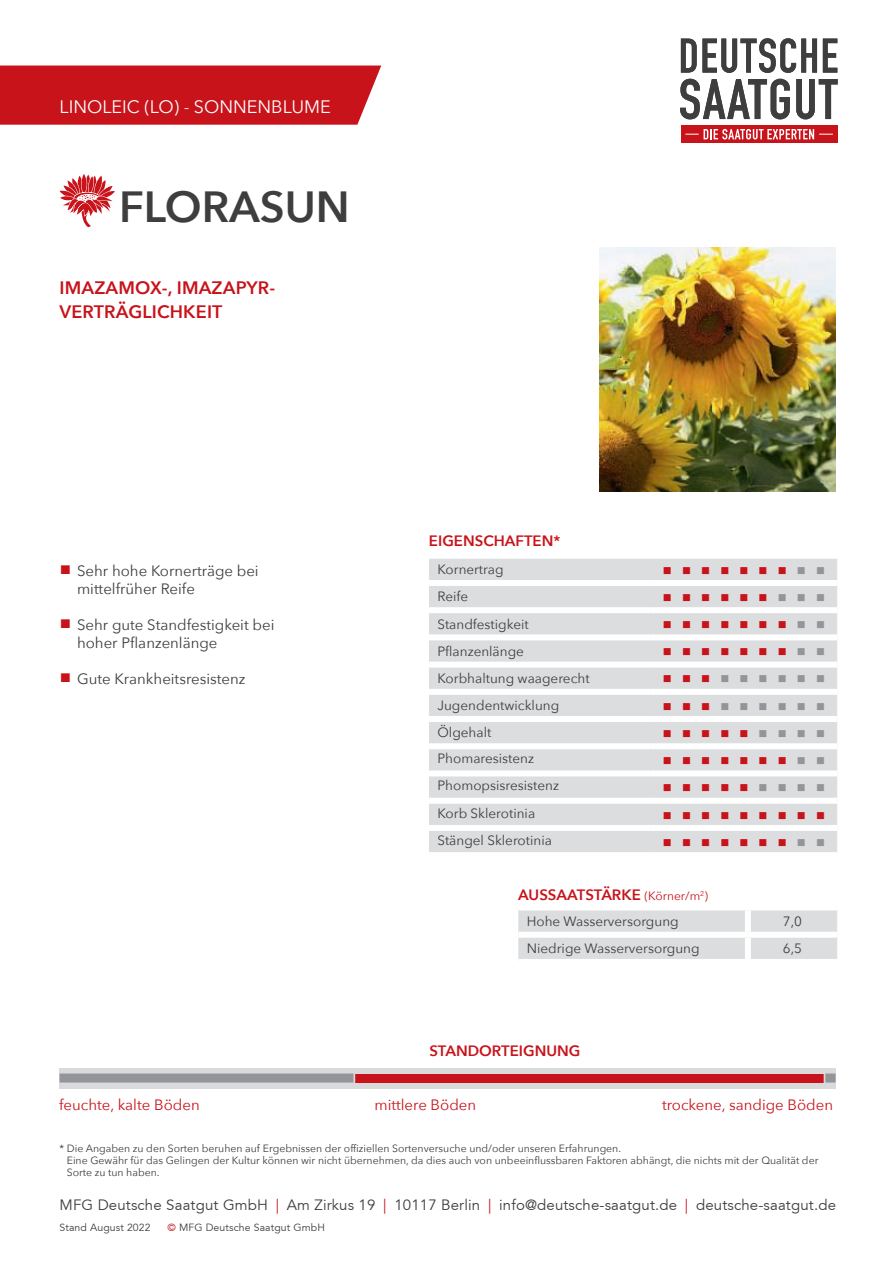
<style>
.page{position:relative;width:893px;height:1263px;background:#fff}
.page>*{position:absolute;margin:0;border:0;box-sizing:border-box;transform-origin:0 0}
.t1{font:600 43.5px "Avenir Next";color:#3e3e3f}
.t2{font:600 18px/24px "Avenir Next";letter-spacing:.01em;color:#c8131b}
.t3{font:18px "Avenir Next";color:#fff}
.t4{font:15px/18px "Avenir Next";color:#3e3e3f}
.t5{font:15px "Avenir";letter-spacing:.01em;color:#3e3e3f}
.t6{font:600 15px "Avenir Next";color:#c8131b}
.t7{font:15px "Avenir Next";color:#c8131b}
.t8{font:13.5px "Avenir Next";color:#3e3e3f}
.t9{font:12px "Wingdings";color:#c8131b}
.t10{font:10.5px/12px "Avenir Next";color:#3e3e3f}
.t11{font:10.5px "Avenir";letter-spacing:.01em;color:#3e3e3f}
.s1{color:#939598}
.s2{font-weight:400;font-size:12px}
.s3{color:#c8131b}
</style>
<div class="page">
<svg style="left:681px;top:38px;width:136px;height:35px"></svg>
<svg style="left:823px;top:39px;width:14px;height:34px"></svg>
<svg style="left:680px;top:79px;width:110px;height:40px"></svg>
<svg style="left:796px;top:79px;width:42px;height:40px"></svg>
<div style="left:681px;top:125px;width:156px;height:18px;background:#c8131b"></div>
<svg style="left:685px;top:129px;width:148px;height:10px"></svg>
<div style="left:0;top:66px;width:381px;height:59px;background:#c8131b"></div>
<svg style="left:59px;top:174px;width:56px;height:53px"></svg>
<div style="left:59px;top:1068px;width:776px;height:20px;background:#d9dadc"></div>
<svg style="left:60px;top:1071px;width:776px;height:14px"></svg>
<div style="left:518px;top:910px;width:319px;height:49px;background:#dcdddf"></div>
<div style="left:518px;top:932px;width:230px;height:6px;background:#fff"></div>
<div style="left:748px;top:932px;width:89px;height:6px;background:#fff"></div>
<div style="left:745px;top:910px;width:6px;height:22px;background:#fff"></div>
<div style="left:745px;top:938px;width:6px;height:21px;background:#fff"></div>
<div style="left:429px;top:559px;width:408px;height:293px;background:#dcdddf"></div>
<div style="left:429px;top:580px;width:221px;height:6px;background:#fff"></div>
<div style="left:650px;top:580px;width:187px;height:6px;background:#fff"></div>
<div style="left:429px;top:607px;width:221px;height:6px;background:#fff"></div>
<div style="left:650px;top:607px;width:187px;height:6px;background:#fff"></div>
<div style="left:429px;top:634px;width:221px;height:6px;background:#fff"></div>
<div style="left:650px;top:634px;width:187px;height:6px;background:#fff"></div>
<div style="left:429px;top:662px;width:221px;height:6px;background:#fff"></div>
<div style="left:650px;top:662px;width:187px;height:6px;background:#fff"></div>
<div style="left:429px;top:689px;width:221px;height:6px;background:#fff"></div>
<div style="left:650px;top:689px;width:187px;height:6px;background:#fff"></div>
<div style="left:429px;top:716px;width:221px;height:6px;background:#fff"></div>
<div style="left:650px;top:716px;width:187px;height:6px;background:#fff"></div>
<div style="left:429px;top:743px;width:221px;height:6px;background:#fff"></div>
<div style="left:650px;top:743px;width:187px;height:6px;background:#fff"></div>
<div style="left:429px;top:770px;width:221px;height:6px;background:#fff"></div>
<div style="left:650px;top:770px;width:187px;height:6px;background:#fff"></div>
<div style="left:429px;top:798px;width:221px;height:6px;background:#fff"></div>
<div style="left:650px;top:798px;width:187px;height:6px;background:#fff"></div>
<div style="left:429px;top:825px;width:221px;height:6px;background:#fff"></div>
<div style="left:650px;top:825px;width:187px;height:6px;background:#fff"></div>
<img style="left:600px;top:247px;width:236px;height:245px">
<h2 class="t3" style="left:60px;top:99px;width:273px">LINOLEIC (LO) - SONNENBLUME</h2>
<h1 class="t1" style="left:119px;top:182px;width:232px">FLORASUN</h1>
<h2 class="t2" style="left:60px;top:274px;width:217px">IMAZAMOX-, IMAZAPYR -<br>VERTRÄGLICHKEIT</h2>
<h3 class="t4" style="left:77px;top:561px;width:183px">Sehr hohe Kornerträge bei mittelfrüher Reife</h3>
<h3 class="t4" style="left:77px;top:615px;width:199px">Sehr gute Standfestigkeit bei hoher Pflanzenlänge</h3>
<h3 class="t4" style="left:77px;top:669px;width:170px">Gute Krankheitsresistenz</h3>
<h3 class="t6" style="left:429px;top:532px;width:133px">EIGENSCHAFTEN*</h3>
<p class="t8" style="left:437px;top:558px;width:68px">Kornertrag</p>
<p class="t9" style="left:663px;top:564px;width:164px">■■■■■■■<span class="s1">■■</span></p>
<p class="t8" style="left:437px;top:585px;width:32px">Reife</p>
<p class="t9" style="left:663px;top:591px;width:164px">■■■■■■<span class="s1">■■■</span></p>
<p class="t8" style="left:437px;top:612px;width:93px">Standfestigkeit</p>
<p class="t9" style="left:663px;top:618px;width:164px">■■■■■■■<span class="s1">■■</span></p>
<p class="t8" style="left:437px;top:640px;width:88px">Pflanzenlänge</p>
<p class="t9" style="left:663px;top:645px;width:164px">■■■■■■■<span class="s1">■■</span></p>
<p class="t8" style="left:437px;top:667px;width:154px">Korbhaltung waagerecht</p>
<p class="t9" style="left:663px;top:673px;width:164px">■■■<span class="s1">■■■■■■</span></p>
<p class="t8" style="left:437px;top:694px;width:123px">Jugendentwicklung</p>
<p class="t9" style="left:663px;top:700px;width:164px">■■■<span class="s1">■■■■■■</span></p>
<p class="t8" style="left:437px;top:721px;width:55px">Ölgehalt</p>
<p class="t9" style="left:663px;top:727px;width:164px">■■■■■<span class="s1">■■■■</span></p>
<p class="t8" style="left:437px;top:747px;width:98px">Phomaresistenz</p>
<p class="t9" style="left:663px;top:754px;width:164px">■■■■■■■<span class="s1">■■</span></p>
<p class="t8" style="left:437px;top:774px;width:123px">Phomopsisresistenz</p>
<p class="t9" style="left:663px;top:781px;width:164px">■■■■■<span class="s1">■■■■</span></p>
<p class="t8" style="left:437px;top:801px;width:99px">Korb Sklerotinia</p>
<p class="t9" style="left:663px;top:809px;width:164px">■■■■■■■■■</p>
<p class="t8" style="left:437px;top:829px;width:116px">Stängel Sklerotinia</p>
<p class="t9" style="left:663px;top:836px;width:164px">■■■■■■■<span class="s1">■■</span></p>
<h3 class="t6" style="left:518px;top:886px;width:191px">AUSSAATSTÄRKE <span class="s2">(Körner/m</span><sup>2</sup><span class="s2">)</span></h3>
<p class="t8" style="left:527px;top:910px;width:153px">Hohe Wasserversorgung</p>
<p class="t8" style="left:783px;top:910px;width:21px">7,0</p>
<p class="t8" style="left:527px;top:937px;width:174px">Niedrige Wasserversorgung</p>
<p class="t8" style="left:783px;top:937px;width:21px">6,5</p>
<h3 class="t6" style="left:429px;top:1042px;width:152px">STANDORTEIGNUNG</h3>
<h3 class="t7" style="left:59px;top:1092px;width:142px">feuchte, kalte Böden</h3>
<h3 class="t7" style="left:374px;top:1092px;width:103px">mittlere Böden</h3>
<h3 class="t7" style="left:662px;top:1092px;width:173px">trockene, sandige Böden</h3>
<p class="t10" style="left:67px;top:1141px;width:753px;text-indent:-7px">* Die Angaben zu den Sorten beruhen auf Ergebnissen der offiziellen Sortenversuche und/oder unseren Erfahrungen.<br>Eine Gewähr für das Gelingen der Kultur können wir nicht übernehmen, da dies auch von unbeeinflussbaren Faktoren abhängt, die nichts mit der Qualität der<br>Sorte zu tun haben.</p>
<h3 class="t5" style="left:60px;top:1198px;width:778px">MFG Deutsche Saatgut GmbH <span class="s3">|</span> Am Zirkus 19 <span class="s3">|</span> 10117 Berlin <span class="s3">|</span> info@deutsche-saatgut.de <span class="s3">|</span> deutsche-saatgut.de</h3>
<p class="t11" style="left:60px;top:1223px;width:93px">Stand August 2022</p>
<p class="t11" style="left:168px;top:1223px;width:159px"><span class="s3">©</span> MFG Deutsche Saatgut GmbH</p>
</div>
